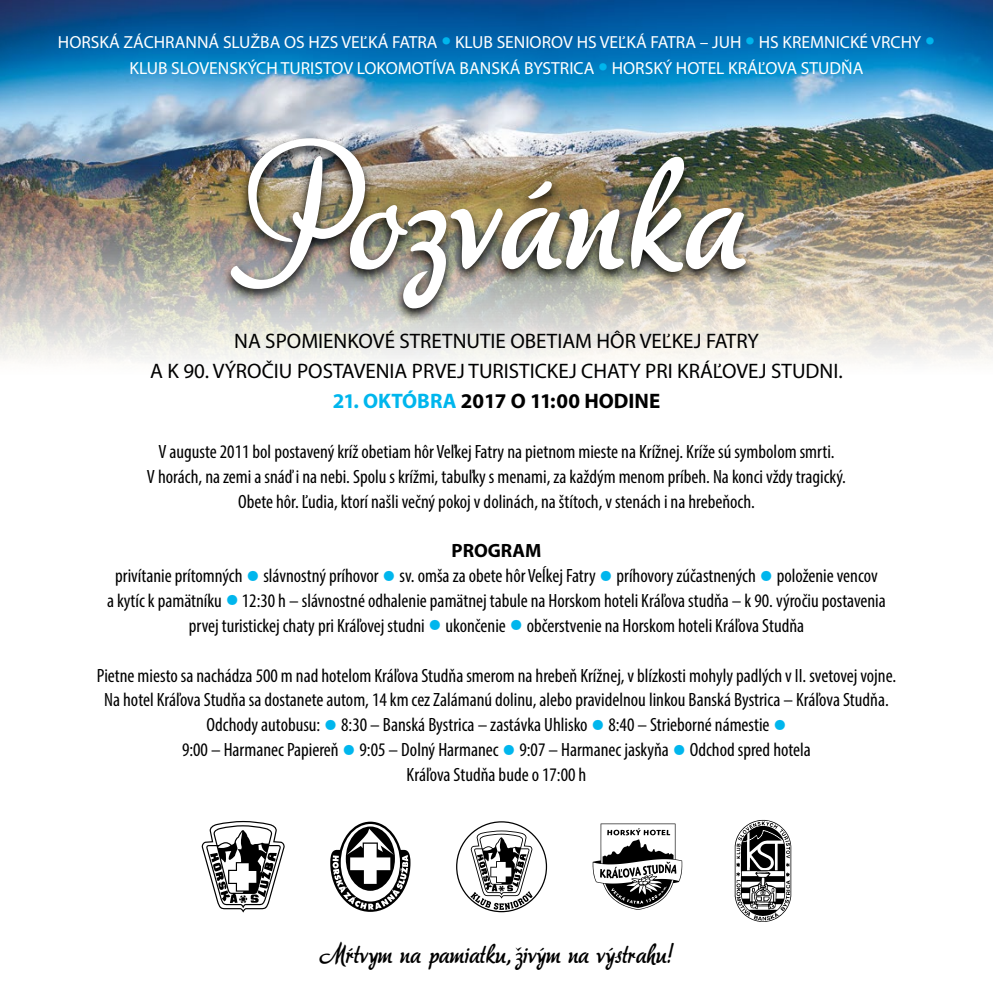
<style>
.page{position:relative;width:993px;height:993px;background:#fff}
.page>*{position:absolute;margin:0;border:0;box-sizing:border-box;transform-origin:0 0}
.t1{font:151.55px "aka Dora";color:#fff}
.t2{font:26.25px "aka Dora";color:#000}
.t3{font:21px/30.1px "Myriad Pro";color:#000;text-align:center}
.t4{font:700 21px "Myriad Pro";color:#000}
.t5{font:condensed 19.25px/24.8px "Myriad Pro";color:#000;text-align:center}
.t6{font:17.5px/26.2px "Myriad Pro";color:#fff;text-align:center}
.s1{font-size:35px;color:#00b6ed}
.s2{color:#00b6ed}
.s3{font-weight:700;font-stretch:normal}
.s4{font-weight:700;font-stretch:normal;font-size:38.5px;color:#00b6ed}
</style>
<div class="page">
<img style="left:0;top:0;width:992px;height:361px">
<img style="left:220px;top:133px;width:535px;height:191px">
<svg style="left:201px;top:820px;width:84px;height:92px"></svg>
<svg style="left:456px;top:821px;width:91px;height:90px"></svg>
<svg style="left:330px;top:821px;width:80px;height:90px"></svg>
<svg style="left:592px;top:823px;width:90px;height:86px"></svg>
<svg style="left:734px;top:819px;width:57px;height:102px"></svg>
<p class="t6" style="left:58px;top:29px;width:878px">HORSKÁ ZÁCHRANNÁ SLUŽBA OS HZS VEĽKÁ FATRA <span class="s1">•</span> KLUB SENIOROV HS VEĽKÁ FATRA – JUH <span class="s1">•</span> HS KREMNICKÉ VRCHY <span class="s1">•<br></span>KLUB SLOVENSKÝCH TURISTOV LOKOMOTÍVA BANSKÁ BYSTRICA <span class="s1">•</span> HORSKÝ HOTEL KRÁĽOVA STUDŇA</p>
<h1 class="t1" style="left:246px;top:113px;width:501px">Pozvánka</h1>
<p class="t3" style="left:150px;top:325px;width:694px">NA SPOMIENKOVÉ STRETNUTIE OBETIAM HÔR VEĽKEJ FATRY<br>A K 90. VÝROČIU POSTAVENIA PRVEJ TURISTICKEJ CHATY PRI KRÁĽOVEJ STUDNI.</p>
<p class="t4" style="left:332px;top:387px;width:329px"><span class="s2">21. OKTÓBRA</span> 2017 O 11:00 HODINE</p>
<p class="t5" style="left:147px;top:438px;width:700px">V auguste 2011 bol postavený kríž obetiam hôr Veľkej Fatry na pietnom mieste na Krížnej. Kríže sú symbolom smrti.<br>V horách, na zemi a snáď i na nebi. Spolu s krížmi, tabuľky s menami, za každým menom príbeh. Na konci vždy tragický.<br>Obete hôr. Ľudia, ktorí našli večný pokoj v dolinách, na štítoch, v stenách i na hrebeňoch.</p>
<p class="t5" style="left:107px;top:538px;width:780px"><span class="s3">PROGRAM<br></span>privítanie prítomných <span class="s4">•</span> slávnostný príhovor <span class="s4">•</span> sv. omša za obete hôr Veĺkej Fatry <span class="s4">•</span> príhovory zúčastnených <span class="s4">•</span> položenie vencov<br>a kytíc k pamätníku <span class="s4">•</span> 12:30 h – slávnostné odhalenie pamätnej tabule na Horskom hoteli Kráľova studňa – k 90. výročiu postavenia prvej turistickej chaty pri Kráľovej studni <span class="s4">•</span> ukončenie <span class="s4">•</span> občerstvenie na Horskom hoteli Kráľova Studňa</p>
<p class="t5" style="left:97px;top:662px;width:800px">Pietne miesto sa nachádza 500 m nad hotelom Kráľova Studňa smerom na hrebeň Krížnej, v blízkosti mohyly padlých v II. svetovej vojne.<br>Na hotel Kráľova Studňa sa dostanete autom, 14 km cez Zalámanú dolinu, alebo pravidelnou linkou Banská Bystrica – Kráľova Studňa.<br>Odchody autobusu: <span class="s4">•</span> 8:30 – Banská Bystrica – zastávka Uhlisko <span class="s4">•</span> 8:40 – Strieborné námestie <span class="s4">•<br></span>9:00 – Harmanec Papiereň <span class="s4">•</span> 9:05 – Dolný Harmanec <span class="s4">•</span> 9:07 – Harmanec jaskyňa <span class="s4">•</span> Odchod spred hotela<br>Kráľova Studňa bude o 17:00 h</p>
<h2 class="t2" style="left:319px;top:935px;width:356px">Mŕtvym na pamiatku, živým na výstrahu!</h2>
</div>
